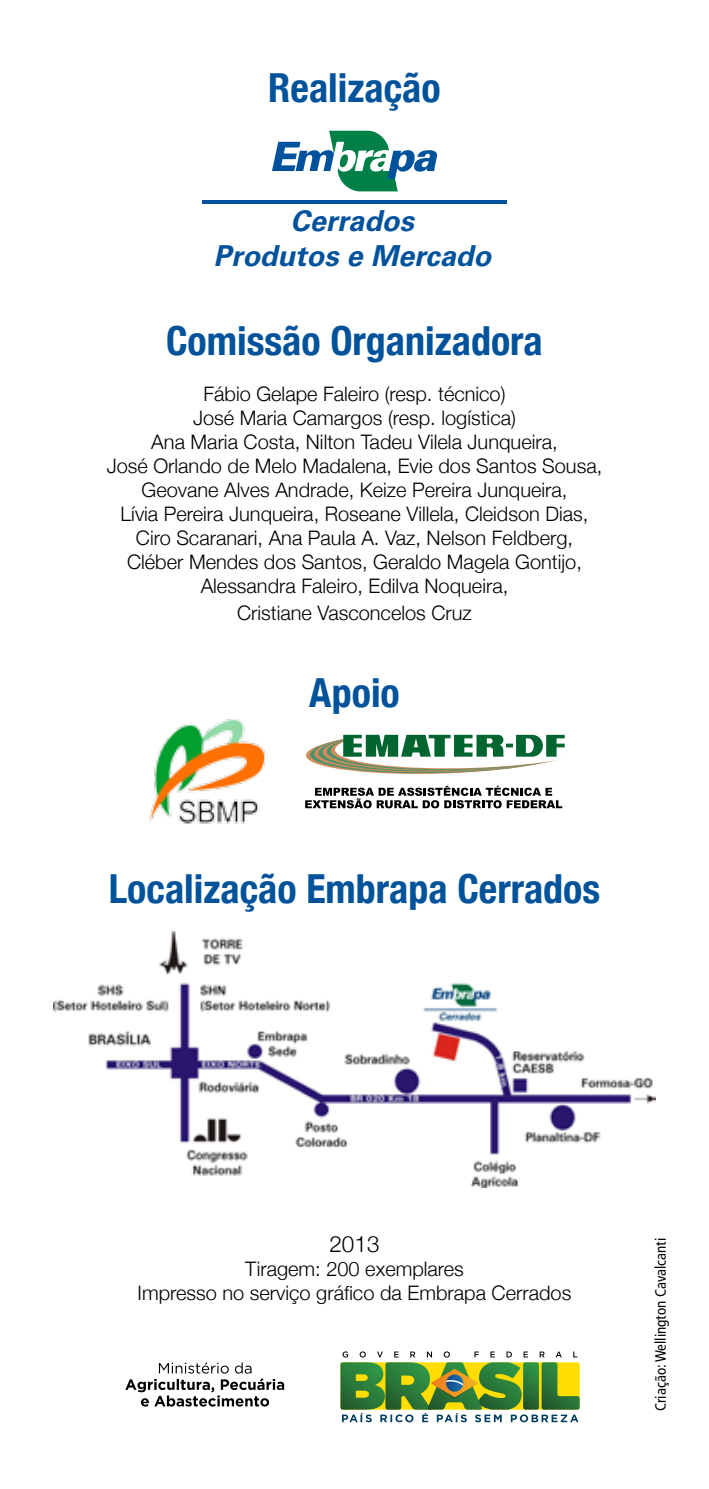
<style>
.page{position:relative;width:709px;height:1489px;background:#fff}
.page>*{position:absolute;margin:0;border:0;box-sizing:border-box;transform-origin:0 0}
.t1{font:700 condensed 40px "Helvetica Neue";color:#00539b}
.t2{font:italic 700 28.75px/34.8px "Univers LT Std";color:#00529c;text-align:center}
.t3{font:300 22.5px "Helvetica Neue";color:#000}
.t4{font:300 20px/24px "Helvetica Neue";color:#000;text-align:center}
.t5{font:condensed 15px "Frutiger LT Std";color:#000}
</style>
<div class="page">
<svg style="left:340px;top:1351px;width:239px;height:71px"></svg>
<svg style="left:126px;top:1362px;width:158px;height:44px"></svg>
<img style="left:53px;top:931px;width:602px;height:256px">
<hr style="left:202px;top:200px;width:305px;height:3px;background:#00529c">
<svg style="left:272px;top:130px;width:166px;height:61px"></svg>
<svg style="left:305px;top:785px;width:257px;height:23px"></svg>
<svg style="left:306px;top:734px;width:258px;height:40px"></svg>
<img style="left:149px;top:719px;width:119px;height:105px">
<h1 class="t1" style="left:268px;top:64px;width:174px">Realização</h1>
<h2 class="t2" style="left:213px;top:204px;width:279px">Cerrados<br>Produtos e Mercado</h2>
<h1 class="t1" style="left:166px;top:317px;width:378px">Comissão Organizadora</h1>
<p class="t4" style="left:107px;top:381px;width:497px">Fábio Gelape Faleiro (resp. técnico)<br>José Maria Camargos (resp. logística)<br>Ana Maria Costa, Nilton Tadeu Vilela Junqueira,<br>José Orlando de Melo Madalena, Evie dos Santos Sousa, Geovane Alves Andrade, Keize Pereira Junqueira,<br>Lívia Pereira Junqueira, Roseane Villela, Cleidson Dias, Ciro Scaranari, Ana Paula A. Vaz, Nelson Feldberg, Cléber Mendes dos Santos, Geraldo Magela Gontijo, Alessandra Faleiro, Edilva Noqueira,</p>
<p class="t4" style="left:237px;top:600px;width:236px">Cristiane Vasconcelos Cruz</p>
<h1 class="t1" style="left:309px;top:668px;width:92px">Apoio</h1>
<h1 class="t1" style="left:109px;top:864px;width:493px">Localização Embrapa Cerrados</h1>
<p class="t3" style="left:329px;top:1230px;width:52px">2013</p>
<p class="t4" style="left:138px;top:1256px;width:435px">Tiragem: 200 exemplares<br>Impresso no serviço gráfico da Embrapa Cerrados</p>
<p class="t5" style="left:652px;top:1410px;width:175px;rotate:-90deg">Criação: Wellington Cavalcanti</p>
</div>
